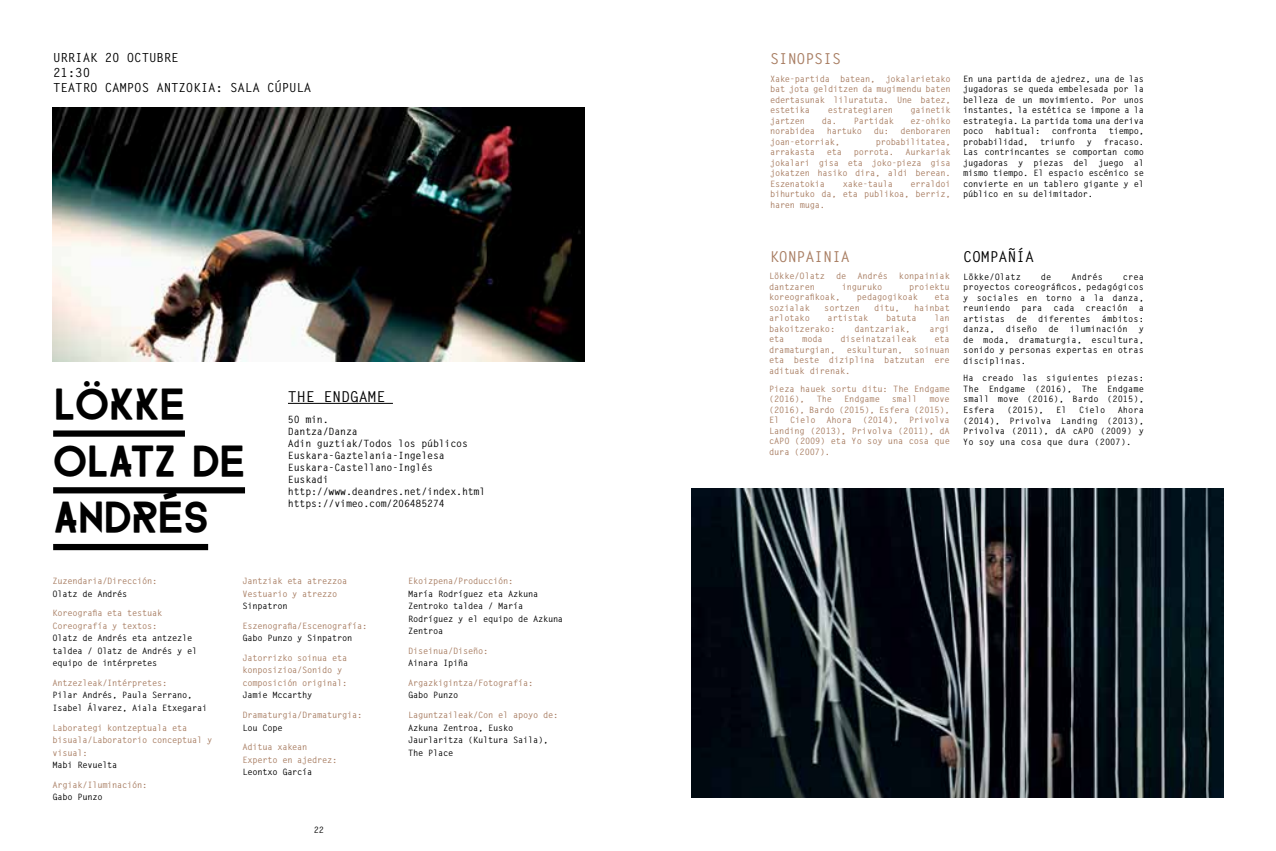
<style>
.page{position:relative;width:1276px;height:851px;background:#fff}
.page>*{position:absolute;margin:0;border:0;box-sizing:border-box;transform-origin:0 0}
.t1{font:36.25px/56.8px "FARRAY";color:#000}
.t2{font:700 15px "Letter Gothic";letter-spacing:-.01em;color:#000}
.t3{font:700 15px "Letter Gothic";letter-spacing:-.01em;color:#a87d62}
.t4{font:700 12.5px/15px "Letter Gothic";letter-spacing:-.01em;color:#000}
.t5{font:700 10px/12px "Letter Gothic";letter-spacing:-.02em;color:#000}
.t6{font:700 8.75px/10.5px "Letter Gothic";letter-spacing:-.03em;color:#a87d62}
.t7{font:700 8.75px/10.5px "Letter Gothic";letter-spacing:-.03em;color:#000;text-align:justify}
.t8{font:700 8.75px "Letter Gothic";color:#000}
</style>
<div class="page">
<img style="left:52px;top:107px;width:533px;height:254px">
<img style="left:691px;top:488px;width:532px;height:309px">
<hr style="left:288px;top:403px;width:105px;height:1px;background:#000">
<div style="left:53px;top:430px;width:132px;height:6px;background:#000"></div>
<div style="left:53px;top:487px;width:192px;height:6px;background:#000"></div>
<div style="left:53px;top:544px;width:155px;height:6px;background:#000"></div>
<h3 class="t4" style="left:53px;top:51px;width:260px">URRIAK 20 OCTUBRE<br>21:30<br>TEATRO CAMPOS ANTZOKIA: SALA CÚPULA</h3>
<h1 class="t1" style="left:53px;top:376px;width:193px">LÖKKE<br>OLATZ DE<br>ANDRÉS</h1>
<h2 class="t2" style="left:288px;top:387px;width:54px">The Endgame</h2>
<p class="t5" style="left:288px;top:413px;width:199px">50 min.<br>Dantza/Danza<br>Adin guztiak/Todos los públicos<br>Euskara-Gaztelania-Ingelesa<br>Euskara-Castellano-Inglés<br>Euskadi http://www.deandres.net/index.html https://vimeo.com/206485274</p>
<p class="t6" style="left:52px;top:576px;width:107px">Zuzendaria/Dirección:</p>
<p class="t7" style="left:52px;top:588px;width:77px">Olatz de Andrés</p>
<p class="t6" style="left:52px;top:607px;width:111px;line-height:12.5px">Koreografia eta testuak<br>Coreografía y textos:</p>
<p class="t7" style="left:52px;top:632px;width:146px;line-height:12.5px;text-align:left">Olatz de Andrés eta antzezle taldea / Olatz de Andrés y el equipo de intérpretes</p>
<p class="t6" style="left:52px;top:677px;width:116px">Antzezleak/Intérpretes:</p>
<p class="t7" style="left:52px;top:689px;width:156px;line-height:12.5px">Pilar Andrés, Paula Serrano,<br>Isabel Álvarez, Aiala Etxegarai</p>
<p class="t6" style="left:52px;top:721px;width:161px;line-height:12.5px">Laborategi kontzeptuala eta bisuala/Laboratorio conceptual y visual:</p>
<p class="t7" style="left:52px;top:759px;width:67px">Mabi Revuelta</p>
<p class="t6" style="left:52px;top:779px;width:97px">Argiak/Iluminación:</p>
<p class="t7" style="left:52px;top:791px;width:52px">Gabo Punzo</p>
<p class="t6" style="left:242px;top:575px;width:107px;line-height:12.5px">Jantziak eta atrezzoa<br>Vestuario y atrezzo</p>
<p class="t7" style="left:242px;top:601px;width:47px">Sinpatron</p>
<p class="t6" style="left:242px;top:620px;width:126px">Eszenografia/Escenografía:</p>
<p class="t7" style="left:242px;top:633px;width:111px">Gabo Punzo y Sinpatron</p>
<p class="t6" style="left:242px;top:651px;width:107px;line-height:12.5px">Jatorrizko soinua eta konposizioa/Sonido y composición original:</p>
<p class="t7" style="left:242px;top:690px;width:72px">Jamie Mccarthy</p>
<p class="t6" style="left:242px;top:709px;width:121px">Dramaturgia/Dramaturgia:</p>
<p class="t7" style="left:242px;top:722px;width:42px">Lou Cope</p>
<p class="t6" style="left:242px;top:740px;width:97px;line-height:12.5px">Aditua xakean<br>Experto en ajedrez:</p>
<p class="t7" style="left:242px;top:766px;width:72px">Leontxo García</p>
<p class="t7" style="left:314px;top:824px;width:12px">22</p>
<p class="t6" style="left:408px;top:576px;width:106px">Ekoizpena/Producción:</p>
<p class="t7" style="left:408px;top:587px;width:156px;line-height:12.5px;text-align:left">María Rodríguez eta Azkuna<br>Zentroko taldea / María<br>Rodríguez y el equipo de Azkuna<br>Zentroa</p>
<p class="t6" style="left:408px;top:645px;width:82px">Diseinua/Diseño:</p>
<p class="t7" style="left:408px;top:658px;width:62px">Ainara Ipiña</p>
<p class="t6" style="left:408px;top:677px;width:126px">Argazkigintza/Fotografía:</p>
<p class="t7" style="left:408px;top:690px;width:52px">Gabo Punzo</p>
<p class="t6" style="left:408px;top:709px;width:151px">Laguntzaileak/Con el apoyo de:</p>
<p class="t7" style="left:408px;top:721px;width:141px;line-height:12.5px;text-align:left">Azkuna Zentroa, Eusko<br>Jaurlaritza (Kultura Saila),<br>The Place</p>
<h2 class="t3" style="left:770px;top:50px;width:72px">SINOPSIS</h2>
<p class="t6" style="left:770px;top:74px;width:182px;text-align:justify">Xake-partida batean, jokalarietako bat jota gelditzen da mugimendu baten edertasunak liluratuta. Une batez, estetika</p>
<p class="t6" style="left:828px;top:105px;width:67px">estrategiaren</p>
<p class="t6" style="left:910px;top:105px;width:42px">gainetik</p>
<p class="t6" style="left:770px;top:116px;width:37px">jartzen</p>
<p class="t6" style="left:822px;top:116px;width:74px">da. Partidak</p>
<p class="t6" style="left:910px;top:116px;width:42px">ez-ohiko</p>
<p class="t6" style="left:770px;top:126px;width:47px">norabidea</p>
<p class="t6" style="left:827px;top:126px;width:37px">hartuko</p>
<p class="t6" style="left:873px;top:126px;width:17px">du:</p>
<p class="t6" style="left:900px;top:126px;width:52px">denboraren</p>
<p class="t6" style="left:770px;top:137px;width:72px">joan-etorriak,</p>
<p class="t6" style="left:875px;top:137px;width:77px">probabilitatea,</p>
<p class="t6" style="left:770px;top:147px;width:47px">arrakasta</p>
<p class="t6" style="left:827px;top:147px;width:17px">eta</p>
<p class="t6" style="left:854px;top:147px;width:42px">porrota.</p>
<p class="t6" style="left:770px;top:147px;width:182px;text-align:justify;text-indent:136px">Aurkariak jokalari gisa eta joko-pieza gisa jokatzen hasiko dira, aldi berean.<br>Eszenatokia</p>
<p class="t6" style="left:770px;top:179px;width:182px;text-align:justify;text-indent:141px">erraldoi bihurtuko da, eta publikoa, berriz, haren muga.</p>
<p class="t6" style="left:843px;top:179px;width:52px">xake-taula</p>
<p class="t7" style="left:963px;top:74px;width:182px">En una partida de ajedrez, una de las jugadoras se queda embelesada por la belleza de un movimiento. Por unos instantes, la estética se impone a la estrategia. La partida toma una deriva poco</p>
<p class="t7" style="left:995px;top:126px;width:47px">habitual:</p>
<p class="t7" style="left:1052px;top:126px;width:47px">confronta</p>
<p class="t7" style="left:1108px;top:126px;width:37px">tiempo,</p>
<p class="t7" style="left:963px;top:137px;width:67px">probabilidad,</p>
<p class="t7" style="left:1040px;top:137px;width:37px">triunfo</p>
<p class="t7" style="left:1087px;top:137px;width:7px">y</p>
<p class="t7" style="left:963px;top:137px;width:182px;text-indent:141px">fracaso.<br>Las contrincantes se comportan como jugadoras y piezas del juego al mismo tiempo. El espacio escénico se convierte en un tablero gigante y el público en su delimitador.</p>
<h2 class="t3" style="left:770px;top:248px;width:81px">KONPAINIA</h2>
<h2 class="t2" style="left:963px;top:248px;width:72px">COMPAÑÍA</h2>
<p class="t6" style="left:769px;top:271px;width:57px">Lökke/Olatz</p>
<p class="t6" style="left:836px;top:271px;width:12px">de</p>
<p class="t6" style="left:857px;top:271px;width:32px">Andrés</p>
<p class="t6" style="left:899px;top:271px;width:52px">konpainiak</p>
<p class="t6" style="left:769px;top:282px;width:47px">dantzaren</p>
<p class="t6" style="left:841px;top:282px;width:42px">inguruko</p>
<p class="t6" style="left:909px;top:282px;width:42px">proiektu</p>
<p class="t6" style="left:769px;top:292px;width:73px">koreografikoak,</p>
<p class="t6" style="left:857px;top:292px;width:63px">pedagogikoak</p>
<p class="t6" style="left:934px;top:292px;width:17px">eta</p>
<p class="t6" style="left:769px;top:303px;width:42px">sozialak</p>
<p class="t6" style="left:824px;top:303px;width:37px">sortzen</p>
<p class="t6" style="left:874px;top:303px;width:27px">ditu,</p>
<p class="t6" style="left:914px;top:303px;width:37px">hainbat</p>
<p class="t6" style="left:769px;top:313px;width:42px">arlotako</p>
<p class="t6" style="left:827px;top:313px;width:42px">artistak</p>
<p class="t6" style="left:886px;top:313px;width:32px">batuta</p>
<p class="t6" style="left:934px;top:313px;width:17px">lan</p>
<p class="t6" style="left:769px;top:324px;width:68px">bakoitzerako:</p>
<p class="t6" style="left:854px;top:324px;width:58px">dantzariak,</p>
<p class="t6" style="left:929px;top:324px;width:22px">argi</p>
<p class="t6" style="left:769px;top:334px;width:17px">eta</p>
<p class="t6" style="left:802px;top:334px;width:22px">moda</p>
<p class="t6" style="left:840px;top:334px;width:78px">diseinatzaileak</p>
<p class="t6" style="left:934px;top:334px;width:17px">eta</p>
<p class="t6" style="left:769px;top:345px;width:68px">dramaturgian,</p>
<p class="t6" style="left:846px;top:345px;width:57px">eskulturan,</p>
<p class="t8" style="left:963px;top:271px;width:59px">Lökke/Olatz</p>
<p class="t7" style="left:1041px;top:271px;width:12px">de</p>
<p class="t7" style="left:1071px;top:271px;width:33px">Andrés</p>
<p class="t7" style="left:963px;top:271px;width:182px;text-indent:160px">crea proyectos coreográficos, pedagógicos y sociales en torno a la danza, reuniendo</p>
<p class="t7" style="left:1021px;top:303px;width:22px">para</p>
<p class="t7" style="left:1053px;top:303px;width:22px">cada</p>
<p class="t8" style="left:1085px;top:303px;width:44px">creación</p>
<p class="t7" style="left:1138px;top:303px;width:7px">a</p>
<p class="t8" style="left:963px;top:313px;width:44px">artistas</p>
<p class="t7" style="left:1016px;top:313px;width:12px">de</p>
<p class="t8" style="left:1038px;top:313px;width:54px">diferentes</p>
<p class="t8" style="left:1102px;top:313px;width:44px">ámbitos:</p>
<p class="t7" style="left:963px;top:324px;width:33px">danza,</p>
<p class="t7" style="left:1005px;top:324px;width:33px">diseño</p>
<p class="t7" style="left:1048px;top:324px;width:12px">de</p>
<p class="t8" style="left:1070px;top:324px;width:59px">iluminación</p>
<p class="t7" style="left:963px;top:324px;width:182px;text-indent:175px">y de moda, dramaturgia, escultura, sonido y personas expertas en otras disciplinas.</p>
<p class="t7" style="left:963px;top:373px;width:182px">Ha creado las siguientes piezas:<br>The Endgame (2016), The Endgame small move (2016), Bardo (2015), Esfera</p>
<p class="t6" style="left:769px;top:345px;width:182px;text-align:justify;text-indent:145px">soinuan eta beste diziplina batzutan ere adituak direnak.</p>
<p class="t6" style="left:769px;top:383px;width:182px">Pieza hauek sortu ditu: The Endgame (2016),</p>
<p class="t6" style="left:817px;top:394px;width:17px">The</p>
<p class="t6" style="left:844px;top:394px;width:37px">Endgame</p>
<p class="t6" style="left:892px;top:394px;width:27px">small</p>
<p class="t6" style="left:769px;top:394px;width:182px;text-align:justify;text-indent:160px">move (2016), Bardo (2015), Esfera (2015), El Cielo Ahora (2014), Privolva Landing (2013), Privolva (2011), dA cAPO (2009) eta Yo soy una cosa que dura (2007).</p>
<p class="t7" style="left:963px;top:405px;width:182px;text-indent:154px">Ahora (2014), Privolva Landing (2013), Privolva (2011), dA cAPO (2009) y Yo soy una cosa que dura (2007).</p>
<p class="t7" style="left:1007px;top:405px;width:38px">(2015),</p>
<p class="t7" style="left:1056px;top:405px;width:12px">El</p>
<p class="t7" style="left:1079px;top:405px;width:28px">Cielo</p>
</div>
